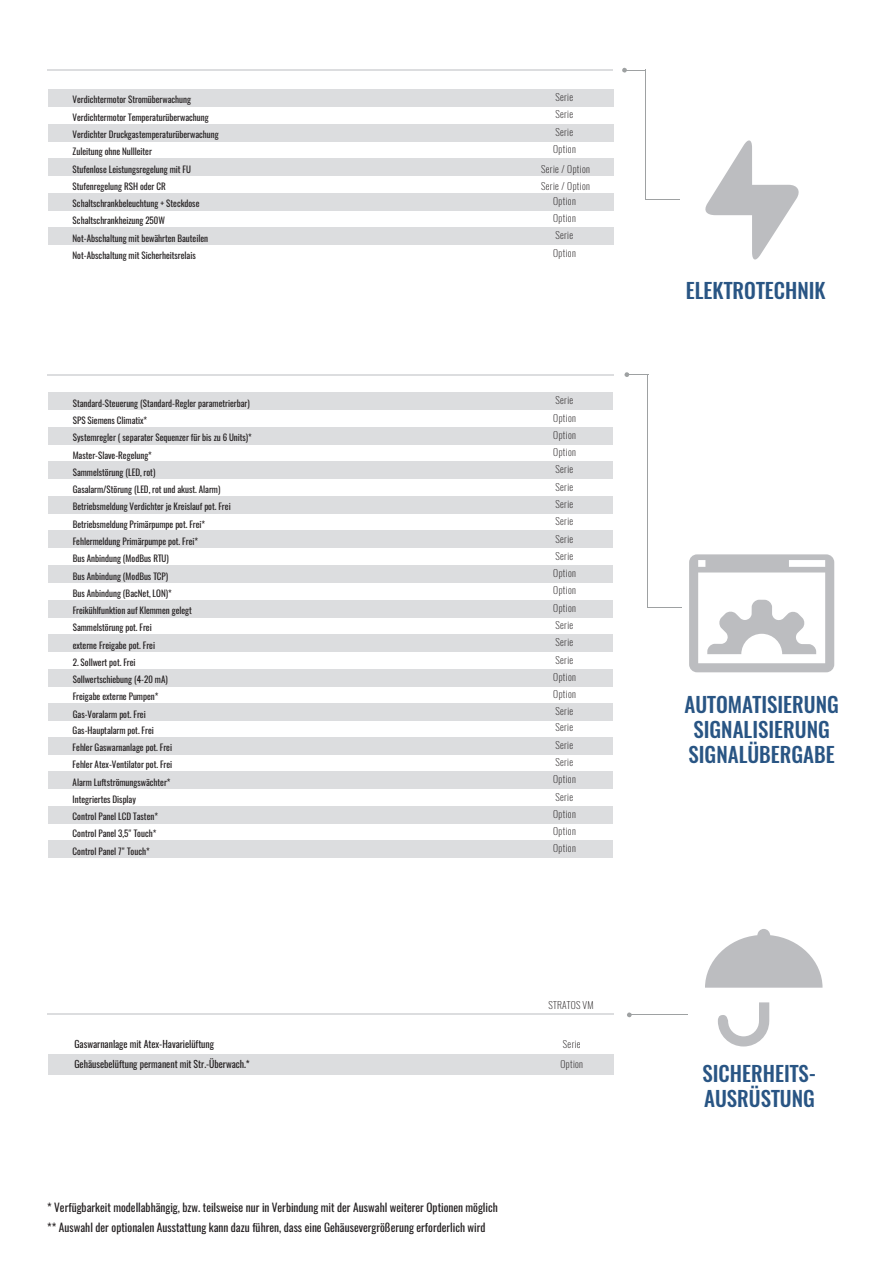
<style>
.page{position:relative;width:893px;height:1263px;background:#fff}
.page>*{position:absolute;margin:0;border:0;box-sizing:border-box;transform-origin:0 0}
.t1{font:500 21px/25.2px "Oswald";color:#295584}
.t2{font:11.25px/20px "Oswald";color:#231f20}
.t3{font:200 9.75px "Oswald";letter-spacing:.035em;color:#231f20}
.t4{font:9.75px "Oswald";color:#231f20}
.t5{font:9px "Oswald";color:#231f20}
</style>
<div class="page">
<svg style="left:705px;top:140px;width:94px;height:120px"></svg>
<hr style="left:47px;top:69px;width:566px;height:2px;background:#dcdddf">
<hr style="left:47px;top:374px;width:566px;height:1px;background:#dcdddf">
<hr style="left:645px;top:70px;width:1px;height:130px;background:#9ea1a2">
<svg style="left:622px;top:68px;width:24px;height:5px"></svg>
<hr style="left:645px;top:199px;width:34px;height:1px;background:#9ea1a2">
<hr style="left:647px;top:374px;width:1px;height:233px;background:#9ea1a2">
<svg style="left:624px;top:372px;width:23px;height:5px"></svg>
<hr style="left:647px;top:607px;width:34px;height:1px;background:#9ea1a2">
<svg style="left:689px;top:554px;width:145px;height:118px"></svg>
<div style="left:48px;top:1054px;width:566px;height:20px;background:#dcdddf"></div>
<hr style="left:48px;top:1014px;width:566px;height:1px;background:#dcdddf">
<svg style="left:627px;top:1012px;width:5px;height:5px"></svg>
<hr style="left:629px;top:1014px;width:59px;height:1px;background:#9ea1a2">
<svg style="left:705px;top:929px;width:117px;height:59px"></svg>
<svg style="left:718px;top:1002px;width:51px;height:44px"></svg>
<div style="left:48px;top:89px;width:565px;height:18px;background:#dcdddf"></div>
<div style="left:48px;top:124px;width:565px;height:17px;background:#dcdddf"></div>
<div style="left:48px;top:158px;width:565px;height:18px;background:#dcdddf"></div>
<div style="left:48px;top:193px;width:565px;height:17px;background:#dcdddf"></div>
<div style="left:48px;top:228px;width:565px;height:17px;background:#dcdddf"></div>
<div style="left:48px;top:392px;width:565px;height:18px;background:#dcdddf"></div>
<div style="left:48px;top:427px;width:565px;height:17px;background:#dcdddf"></div>
<div style="left:48px;top:462px;width:565px;height:17px;background:#dcdddf"></div>
<div style="left:48px;top:496px;width:565px;height:18px;background:#dcdddf"></div>
<div style="left:48px;top:531px;width:565px;height:17px;background:#dcdddf"></div>
<div style="left:48px;top:565px;width:565px;height:18px;background:#dcdddf"></div>
<div style="left:48px;top:600px;width:565px;height:17px;background:#dcdddf"></div>
<div style="left:48px;top:634px;width:565px;height:18px;background:#dcdddf"></div>
<div style="left:48px;top:669px;width:565px;height:17px;background:#dcdddf"></div>
<div style="left:48px;top:703px;width:565px;height:18px;background:#dcdddf"></div>
<div style="left:48px;top:737px;width:565px;height:17px;background:#dcdddf"></div>
<div style="left:48px;top:771px;width:565px;height:18px;background:#dcdddf"></div>
<div style="left:48px;top:806px;width:565px;height:17px;background:#dcdddf"></div>
<div style="left:48px;top:840px;width:565px;height:18px;background:#dcdddf"></div>
<p class="t5" style="left:73px;top:94px;width:120px">Verdichtermotor Stromüberwachung</p>
<p class="t3" style="left:555px;top:91px;width:19px">Serie</p>
<p class="t5" style="left:73px;top:111px;width:138px">Verdichtermotor Temperaturüberwachung</p>
<p class="t3" style="left:555px;top:108px;width:19px">Serie</p>
<p class="t5" style="left:73px;top:128px;width:148px">Verdichter Druckgastemperaturüberwachung</p>
<p class="t3" style="left:555px;top:125px;width:19px">Serie</p>
<p class="t5" style="left:73px;top:145px;width:81px">Zuleitung ohne Nullleiter</p>
<p class="t3" style="left:553px;top:142px;width:24px">Option</p>
<p class="t5" style="left:73px;top:163px;width:120px">Stufenlose Leistungsregelung mit FU</p>
<p class="t3" style="left:541px;top:162px;width:50px">Serie / Option</p>
<p class="t5" style="left:73px;top:180px;width:95px">Stufenregelung RSH oder CR</p>
<p class="t3" style="left:541px;top:179px;width:50px">Serie / Option</p>
<p class="t5" style="left:73px;top:197px;width:128px">Schaltschrankbeleuchtung + Steckdose</p>
<p class="t3" style="left:553px;top:194px;width:24px">Option</p>
<p class="t5" style="left:73px;top:215px;width:94px">Schaltschrankheizung 250W</p>
<p class="t3" style="left:553px;top:212px;width:24px">Option</p>
<p class="t5" style="left:73px;top:232px;width:137px">Not-Abschaltung mit bewährten Bauteilen</p>
<p class="t3" style="left:555px;top:229px;width:19px">Serie</p>
<p class="t5" style="left:73px;top:249px;width:125px">Not-Abschaltung mit Sicherheitsrelais</p>
<p class="t3" style="left:553px;top:246px;width:24px">Option</p>
<p class="t5" style="left:73px;top:397px;width:178px">Standard-Steuerung (Standard-Regler parametrierbar)</p>
<p class="t3" style="left:555px;top:394px;width:19px">Serie</p>
<p class="t5" style="left:73px;top:414px;width:76px">SPS Siemens Climatix*</p>
<p class="t3" style="left:553px;top:411px;width:24px">Option</p>
<p class="t5" style="left:73px;top:431px;width:181px">Systemregler ( separater Sequenzer für bis zu 6 Units)*</p>
<p class="t3" style="left:553px;top:428px;width:24px">Option</p>
<p class="t5" style="left:73px;top:449px;width:81px">Master-Slave-Regelung*</p>
<p class="t3" style="left:553px;top:446px;width:24px">Option</p>
<p class="t5" style="left:73px;top:466px;width:84px">Sammelstörung (LED, rot)</p>
<p class="t3" style="left:555px;top:463px;width:19px">Serie</p>
<p class="t5" style="left:73px;top:483px;width:149px">Gasalarm/Störung (LED, rot und akust. Alarm)</p>
<p class="t3" style="left:555px;top:480px;width:19px">Serie</p>
<p class="t5" style="left:73px;top:500px;width:159px">Betriebsmeldung Verdichter je Kreislauf pot. Frei</p>
<p class="t3" style="left:555px;top:497px;width:19px">Serie</p>
<p class="t5" style="left:73px;top:518px;width:134px">Betriebsmeldung Primärpumpe pot. Frei*</p>
<p class="t3" style="left:555px;top:515px;width:19px">Serie</p>
<p class="t5" style="left:73px;top:535px;width:127px">Fehlermeldung Primärpumpe pot. Frei*</p>
<p class="t3" style="left:555px;top:532px;width:19px">Serie</p>
<p class="t5" style="left:73px;top:552px;width:98px">Bus Anbindung (ModBus RTU)</p>
<p class="t3" style="left:555px;top:549px;width:19px">Serie</p>
<p class="t5" style="left:73px;top:570px;width:97px">Bus Anbindung (ModBus TCP)</p>
<p class="t3" style="left:553px;top:567px;width:24px">Option</p>
<p class="t5" style="left:73px;top:587px;width:100px">Bus Anbindung (BacNet, LON)*</p>
<p class="t3" style="left:553px;top:584px;width:24px">Option</p>
<p class="t5" style="left:73px;top:604px;width:121px">Freikühlfunktion auf Klemmen gelegt</p>
<p class="t3" style="left:553px;top:601px;width:24px">Option</p>
<p class="t5" style="left:73px;top:621px;width:81px">Sammelstörung pot. Frei</p>
<p class="t3" style="left:555px;top:618px;width:19px">Serie</p>
<p class="t5" style="left:73px;top:639px;width:84px">externe Freigabe pot. Frei</p>
<p class="t3" style="left:555px;top:636px;width:19px">Serie</p>
<p class="t5" style="left:73px;top:656px;width:64px">2. Sollwert pot. Frei</p>
<p class="t3" style="left:555px;top:653px;width:19px">Serie</p>
<p class="t5" style="left:73px;top:673px;width:97px">Sollwertschiebung (4-20 mA)</p>
<p class="t3" style="left:553px;top:670px;width:24px">Option</p>
<p class="t5" style="left:73px;top:691px;width:87px">Freigabe externe Pumpen*</p>
<p class="t3" style="left:553px;top:688px;width:24px">Option</p>
<p class="t5" style="left:73px;top:708px;width:75px">Gas-Voralarm pot. Frei</p>
<p class="t3" style="left:555px;top:705px;width:19px">Serie</p>
<p class="t5" style="left:73px;top:724px;width:83px">Gas-Hauptalarm pot. Frei</p>
<p class="t3" style="left:555px;top:721px;width:19px">Serie</p>
<p class="t5" style="left:73px;top:741px;width:101px">Fehler Gaswarnanlage pot. Frei</p>
<p class="t3" style="left:555px;top:738px;width:19px">Serie</p>
<p class="t5" style="left:73px;top:758px;width:101px">Fehler Atex-Ventilator pot. Frei</p>
<p class="t3" style="left:555px;top:755px;width:19px">Serie</p>
<p class="t5" style="left:73px;top:776px;width:99px">Alarm Luftströmungswächter*</p>
<p class="t3" style="left:553px;top:773px;width:24px">Option</p>
<p class="t5" style="left:73px;top:793px;width:65px">Integriertes Display</p>
<p class="t3" style="left:555px;top:790px;width:19px">Serie</p>
<p class="t5" style="left:73px;top:810px;width:87px">Control Panel LCD Tasten*</p>
<p class="t3" style="left:553px;top:807px;width:24px">Option</p>
<p class="t5" style="left:73px;top:827px;width:85px">Control Panel 3,5" Touch*</p>
<p class="t3" style="left:553px;top:825px;width:24px">Option</p>
<p class="t5" style="left:73px;top:845px;width:79px">Control Panel 7" Touch*</p>
<p class="t3" style="left:553px;top:842px;width:24px">Option</p>
<p class="t3" style="left:549px;top:998px;width:47px">STRATOS VM</p>
<p class="t4" style="left:74px;top:1038px;width:141px">Gaswarnanlage mit Atex-Havarielüftung</p>
<p class="t3" style="left:563px;top:1037px;width:19px">Serie</p>
<p class="t4" style="left:74px;top:1057px;width:177px">Gehäusebelüftung permanent mit Str.-Überwach.*</p>
<p class="t3" style="left:560px;top:1057px;width:24px">Option</p>
<p class="t2" style="left:47px;top:1197px;width:452px">* Verfügbarkeit modellabhängig, bzw. teilsweise nur in Verbindung mit der Auswahl weiterer Optionen möglich ** Auswahl der optionalen Ausstattung kann dazu führen, dass eine Gehäusevergrößerung erforderlich wird</p>
<h1 class="t1" style="left:686px;top:278px;width:141px">ELEKTROTECHNIK</h1>
<h1 class="t1" style="left:684px;top:692px;width:156px">AUTOMATISIERUNG<br>SIGNALISIERUNG<br>SIGNALÜBERGABE</h1>
<h1 class="t1" style="left:702px;top:1061px;width:115px">SICHERHEITS-<br>AUSRÜSTUNG</h1>
</div>
